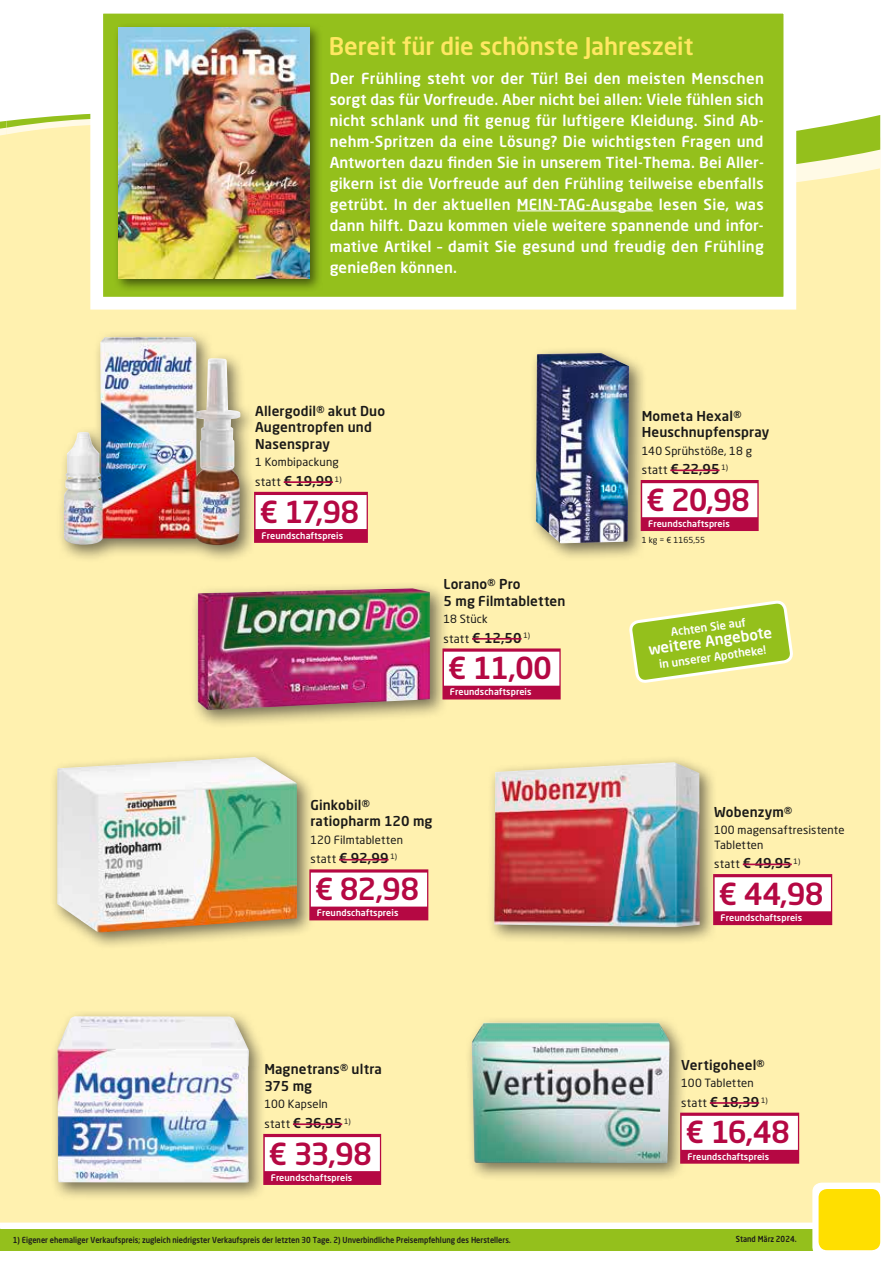
<style>
.page{position:relative;width:893px;height:1263px;background:#fff}
.page>*{position:absolute;margin:0;border:0;box-sizing:border-box;transform-origin:0 0}
._04_Angebotspreis{font:500 30px "Neo Sans Pro";letter-spacing:-.025em;color:#b50843}
.t1{font:500 24px "Neo Sans Pro";letter-spacing:-.005em;color:#ffe862}
.t2{font:500 15px/21px "Neo Sans Pro";letter-spacing:.02em;color:#fff;text-align:justify}
._01_Artikel{font:500 13.5px/16.5px "Neo Sans Pro";letter-spacing:.01em;color:#1a1918}
._03_statt_Preis{font:500 13.5px "Neo Sans Pro";letter-spacing:-.005em;color:#1a1918}
._02_Text{font:11.25px/14.2px "Neo Sans Pro";letter-spacing:.015em;color:#1a1918}
.t3{font:500 11.25px "Neo Sans Pro";color:#fff}
._07_T_Wirberaten{font:500 9px "Neo Sans Pro";letter-spacing:.01em;color:#fff}
.t4{font:500 8.25px "Neo Sans Pro";color:#1d1d1b;scale:.9 1}
.t5{font:500 8.25px "Neo Sans Pro";color:#1a1918;scale:.9 1}
._05_Grundpreis{font:8.25px "Neo Sans Pro";color:#1a1918}
.s1{font-weight:400;font-size:11.55px}
</style>
<div class="page">
<div style="left:0;top:209px;width:880px;height:1013px;background:#fff1af"></div>
<div style="left:0;top:1229px;width:880px;height:21px;background:#94c01c"></div>
<div style="left:812px;top:1182px;width:74px;height:74px;background:#fff;border-radius:9px"></div>
<div style="left:819px;top:1189px;width:61px;height:61px;background:#ffdf00;border-radius:9px"></div>
<svg style="left:0;top:121px;width:6px;height:88px"></svg>
<svg style="left:6px;top:113px;width:874px;height:114px;background:#eceaa1"></svg>
<svg style="left:90px;top:13px;width:706px;height:297px;background:#a0c735"></svg>
<hr style="left:517px;top:210px;width:136px;height:1px;background:#fff">
<div style="left:113px;top:23px;width:210px;height:269px;background:#1a1918;opacity:.6"></div>
<img style="left:118px;top:28px;width:191px;height:251px">
<div style="left:528px;top:346px;width:119px;height:215px;background:#1a1918;opacity:.6"></div>
<img style="left:536px;top:353px;width:93px;height:190px">
<div style="left:641px;top:480px;width:118px;height:51px;background:#b50843"></div>
<div style="left:642px;top:483px;width:115px;height:34px;background:#fff"></div>
<hr style="left:670px;top:469px;width:50px;height:2px;background:#b50843">
<div style="left:57px;top:330px;width:201px;height:233px;background:#1a1918;opacity:.6"></div>
<img style="left:64px;top:337px;width:177px;height:208px">
<div style="left:254px;top:492px;width:114px;height:51px;background:#b50843"></div>
<div style="left:256px;top:495px;width:111px;height:34px;background:#fff"></div>
<hr style="left:284px;top:481px;width:49px;height:2px;background:#b50843">
<div style="left:50px;top:750px;width:265px;height:200px;background:#1a1918;opacity:.6"></div>
<img style="left:57px;top:757px;width:240px;height:175px">
<div style="left:309px;top:869px;width:119px;height:51px;background:#b50843"></div>
<div style="left:311px;top:872px;width:116px;height:34px;background:#fff"></div>
<hr style="left:339px;top:859px;width:50px;height:1px;background:#b50843">
<div style="left:190px;top:581px;width:259px;height:148px;background:#1a1918;opacity:.6"></div>
<img style="left:198px;top:588px;width:232px;height:122px">
<div style="left:442px;top:648px;width:119px;height:51px;background:#b50843"></div>
<div style="left:444px;top:652px;width:115px;height:34px;background:#fff"></div>
<hr style="left:472px;top:638px;width:49px;height:2px;background:#b50843">
<div style="left:487px;top:755px;width:231px;height:190px;background:#1a1918;opacity:.6"></div>
<img style="left:494px;top:762px;width:206px;height:165px">
<div style="left:713px;top:874px;width:119px;height:51px;background:#b50843"></div>
<div style="left:715px;top:877px;width:116px;height:34px;background:#fff"></div>
<hr style="left:743px;top:863px;width:49px;height:2px;background:#b50843">
<div style="left:50px;top:1009px;width:217px;height:192px;background:#1a1918;opacity:.6"></div>
<img style="left:57px;top:1016px;width:192px;height:166px">
<div style="left:263px;top:1134px;width:118px;height:51px;background:#b50843"></div>
<div style="left:265px;top:1137px;width:115px;height:34px;background:#fff"></div>
<hr style="left:293px;top:1123px;width:49px;height:2px;background:#b50843">
<div style="left:465px;top:1015px;width:222px;height:166px;background:#1a1918;opacity:.6"></div>
<img style="left:472px;top:1023px;width:197px;height:140px">
<div style="left:680px;top:1113px;width:119px;height:51px;background:#b50843"></div>
<div style="left:682px;top:1116px;width:116px;height:34px;background:#fff"></div>
<hr style="left:710px;top:1102px;width:49px;height:2px;background:#b50843">
<svg style="left:630px;top:567px;width:162px;height:150px;background:#d8e07e"></svg>
<p class="t1" style="left:329px;top:31px;width:366px">Bereit für die schönste Jahreszeit</p>
<p class="t2" style="left:330px;top:67px;width:436px">Der Frühling steht vor der Tür! Bei den meisten Menschen sorgt das für Vorfreude. Aber nicht bei allen: Viele fühlen sich nicht schlank und fit genug für luftigere Kleidung. Sind Ab&shy;nehm-Spritzen da eine Lösung? Die wichtigsten Fragen und Antworten dazu finden Sie in unserem Titel-Thema. Bei Aller&shy;gikern ist die Vorfreude auf den Frühling teilweise ebenfalls getrübt. In der aktuellen MEIN-TAG-Ausgabe lesen Sie, was dann hilft. Dazu kommen viele weitere spannende und infor&shy;mative Artikel – damit Sie gesund und freudig den Frühling genießen können.</p>
<p class="_01_Artikel" style="left:255px;top:402px;width:132px">Allergodil® akut Duo<br>Augentropfen und<br>Nasenspray</p>
<p class="_02_Text" style="left:255px;top:455px;width:85px">1 Kombipackung</p>
<p class="_03_statt_Preis" style="left:255px;top:472px;width:88px"><span class="s1">statt</span> € 19,99 <sup>1)</sup></p>
<p class="_04_Angebotspreis" style="left:259px;top:493px;width:101px">€ 17,98</p>
<p class="_07_T_Wirberaten" style="left:261px;top:530px;width:83px">Freundschaftspreis</p>
<p class="_01_Artikel" style="left:443px;top:575px;width:124px">Lorano® Pro<br>5 mg Filmtabletten</p>
<p class="_02_Text" style="left:443px;top:612px;width:46px">18 Stück</p>
<p class="_03_statt_Preis" style="left:443px;top:629px;width:88px"><span class="s1">statt</span> € 12,50 <sup>1)</sup></p>
<p class="_04_Angebotspreis" style="left:448px;top:649px;width:106px">€ 11,00</p>
<p class="_07_T_Wirberaten" style="left:450px;top:686px;width:83px">Freundschaftspreis</p>
<p class="_01_Artikel" style="left:310px;top:796px;width:61px">Ginkobil®</p>
<p class="_01_Artikel" style="left:310px;top:813px;width:124px">ratiopharm 120 mg</p>
<p class="_02_Text" style="left:310px;top:832px;width:94px">120 Filmtabletten</p>
<p class="_03_statt_Preis" style="left:310px;top:850px;width:88px"><span class="s1">statt</span> € 92,99 <sup>1)</sup></p>
<p class="_04_Angebotspreis" style="left:315px;top:870px;width:106px">€ 82,98</p>
<p class="_07_T_Wirberaten" style="left:317px;top:907px;width:83px">Freundschaftspreis</p>
<p class="_01_Artikel" style="left:264px;top:1061px;width:119px">Magnetrans® ultra<br>375 mg</p>
<p class="_02_Text" style="left:264px;top:1097px;width:65px">100 Kapseln</p>
<p class="_03_statt_Preis" style="left:264px;top:1114px;width:88px"><span class="s1">statt</span> € 36,95 <sup>1)</sup></p>
<p class="_04_Angebotspreis" style="left:269px;top:1135px;width:105px">€ 33,98</p>
<p class="_07_T_Wirberaten" style="left:271px;top:1172px;width:83px">Freundschaftspreis</p>
<p class="t4" style="left:13px;top:1234px;width:555px">1) Eigener ehemaliger Verkaufspreis; zugleich niedrigster Verkaufspreis der letzten 30 Tage. 2) Unverbindliche Preisempfehlung des Herstellers.</p>
<p class="_01_Artikel" style="left:642px;top:407px;width:129px">Mometa Hexal®<br>Heuschnupfenspray</p>
<p class="_02_Text" style="left:642px;top:443px;width:112px">140 Sprühstöße, 18 g</p>
<p class="_03_statt_Preis" style="left:642px;top:461px;width:88px"><span class="s1">statt</span> € 22,95 <sup>1)</sup></p>
<p class="_04_Angebotspreis" style="left:646px;top:481px;width:106px">€ 20,98</p>
<p class="_07_T_Wirberaten" style="left:648px;top:518px;width:83px">Freundschaftspreis</p>
<p class="_05_Grundpreis" style="left:642px;top:535px;width:65px">1 kg = € 1165,55</p>
<p class="t3" style="left:670px;top:625px;width:77px;rotate:-8deg">Achten Sie auf</p>
<p class="t2" style="left:647px;top:638px;width:126px;rotate:-8deg">weitere Angebote</p>
<p class="t3" style="left:658px;top:657px;width:109px;rotate:-8deg">in unserer Apotheke!</p>
<p class="_01_Artikel" style="left:714px;top:803px;width:80px">Wobenzym®</p>
<p class="_02_Text" style="left:714px;top:823px;width:132px">100 magensaftresistente<br>Tabletten</p>
<p class="_03_statt_Preis" style="left:714px;top:855px;width:88px"><span class="s1">statt</span> € 49,95 <sup>1)</sup></p>
<p class="_04_Angebotspreis" style="left:718px;top:875px;width:107px">€ 44,98</p>
<p class="_07_T_Wirberaten" style="left:721px;top:912px;width:83px">Freundschaftspreis</p>
<p class="_01_Artikel" style="left:681px;top:1056px;width:85px">Vertigoheel®</p>
<p class="_02_Text" style="left:681px;top:1076px;width:74px">100 Tabletten</p>
<p class="_03_statt_Preis" style="left:681px;top:1093px;width:88px"><span class="s1">statt</span> € 18,39 <sup>1)</sup></p>
<p class="_04_Angebotspreis" style="left:685px;top:1113px;width:106px">€ 16,48</p>
<p class="_07_T_Wirberaten" style="left:688px;top:1150px;width:83px">Freundschaftspreis</p>
<p class="t5" style="left:736px;top:1233px;width:69px">Stand März 2024.</p>
</div>
